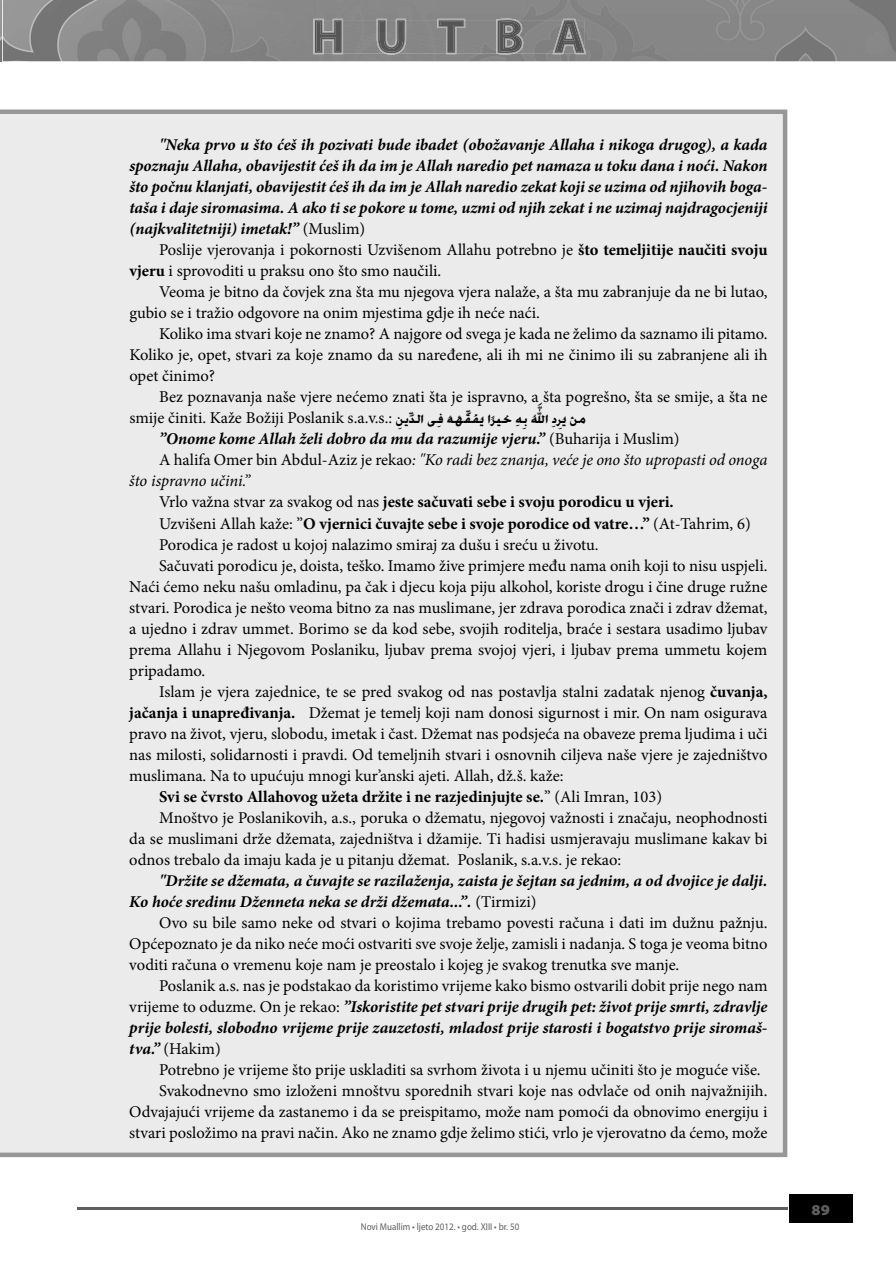
<style>
.page{position:relative;width:896px;height:1263px;background:#fff}
.page>*{position:absolute;margin:0;border:0;box-sizing:border-box;transform-origin:0 0}
.t1{font:16.5px/21px "Minion Pro";color:#000}
.t2{font:italic 700 16.5px/21px "Minion Pro";letter-spacing:-.005em;color:#000;text-align:justify}
.t3{font:700 16.5px "Minion Pro";color:#000}
.t4{font:italic 16.5px "Minion Pro";letter-spacing:-.01em;color:#000}
.t5{font:700 16.5px "Win Soft Pro";color:#000}
.t6{font:900 semi-expanded 15px "Myriad Pro";color:#5f5f5f}
.t7{font:9.9px "Myriad Pro";color:#5f5f5f;scale:.91 1}
.s1{font-weight:400;font-style:normal}
.s2{font-weight:700}
.s3{font-family:"Win Soft Pro";font-weight:700}
.s4{font-style:normal}
.s5{font-weight:400}
</style>
<div class="page">
<div style="left:0;top:109px;width:787px;height:1048px;background:#ebebeb"></div>
<img style="left:0;top:3px;width:1px;height:58px">
<img style="left:3px;top:0;width:892px;height:61px">
<div style="left:788px;top:1194px;width:64px;height:28px;background:#000"></div>
<hr style="left:77px;top:1207px;width:710px;height:2px;background:#5f5f5f">
<img style="left:313px;top:19px;width:273px;height:36px">
<img style="left:315px;top:20px;width:269px;height:33px">
<p class="t2" style="left:129px;top:134px;width:639px;text-indent:30px">"Neka prvo u što ćeš ih pozivati bude ibadet (obožavanje Allaha i nikoga drugog), a kada spoznaju Allaha, obavijestit ćeš ih da im je Allah naredio pet namaza u toku dana i noći. Nakon što počnu klanjati, obavijestit ćeš ih da im je Allah naredio zekat koji se uzima od njihovih boga&shy;taša i daje siromasima. A ako ti se pokore u tome, uzmi od njih zekat i ne uzimaj najdragocjeniji (najkvalitetniji) imetak!” <span class="s1">(Muslim)</span></p>
<p class="t1" style="left:129px;top:240px;width:639px;text-indent:30px">Poslije vjerovanja i pokornosti Uzvišenom Allahu potrebno je <span class="s2">što temeljitije naučiti svoju vjeru</span> i sprovoditi u praksu ono što smo naučili.</p>
<p class="t1" style="left:129px;top:282px;width:639px;text-indent:30px">Veoma je bitno da čovjek zna šta mu njegova vjera nalaže, a šta mu zabranjuje da ne bi lutao, gubio se i tražio odgovore na onim mjestima gdje ih neće naći.</p>
<p class="t1" style="left:129px;top:324px;width:639px;text-align:justify;text-indent:30px">Koliko ima stvari koje ne znamo? A najgore od svega je kada ne želimo da saznamo ili pitamo.<br>Koliko je, opet, stvari za koje znamo da su naređene, ali ih mi ne činimo ili su zabranjene ali ih opet činimo?</p>
<p class="t1" style="left:129px;top:387px;width:639px;text-indent:30px">Bez poznavanja naše vjere nećemo znati šta je ispravno, a šta pogrešno, šta se smije, a šta ne smije činiti. Kaže Božiji Poslanik s.a.v.s.: <span class="s3">ين ِّ</span></p>
<p class="t5" style="left:398px;top:411px;width:6px">ِ</p>
<p class="t5" style="left:537px;top:401px;width:13px">َّا</p>
<p class="t5" style="left:530px;top:407px;width:56px">الله ِد ُر ْي َمن</p>
<p class="t2" style="left:159px;top:428px;width:522px">”Onome kome Allah želi dobro da mu da razumije vjeru.” <span class="s1">(Buharija i Muslim)</span></p>
<p class="t4" style="left:159px;top:449px;width:609px"><span class="s4">A halifa Omer bin Abdul-Aziz je rekao</span>: "Ko radi bez znanja, veće je ono što upropasti od onoga</p>
<p class="t4" style="left:129px;top:470px;width:122px">što ispravno učini.”</p>
<p class="t3" style="left:159px;top:490px;width:516px"><span class="s5">Vrlo važna stvar za svakog od nas</span> jeste sačuvati sebe i svoju porodicu u vjeri.</p>
<p class="t3" style="left:159px;top:511px;width:593px"><span class="s5">Uzvišeni Allah kaže: ”</span>O vjernici čuvajte sebe i svoje porodice od vatre…” <span class="s5">(At-Tahrim, 6)</span></p>
<p class="t1" style="left:159px;top:534px;width:441px">Porodica je radost u kojoj nalazimo smiraj za dušu i sreću u životu.</p>
<p class="t1" style="left:159px;top:555px;width:609px">Sačuvati porodicu je, doista, teško. Imamo žive primjere među nama onih koji to nisu uspjeli.</p>
<p class="t1" style="left:129px;top:576px;width:639px">Naći ćemo neku našu omladinu, pa čak i djecu koja piju alkohol, koriste drogu i čine druge ružne</p>
<p class="t1" style="left:129px;top:597px;width:639px">stvari. Porodica je nešto veoma bitno za nas muslimane, jer zdrava porodica znači i zdrav džemat,</p>
<p class="t1" style="left:129px;top:618px;width:639px">a ujedno i zdrav ummet. Borimo se da kod sebe, svojih roditelja, braće i sestara usadimo ljubav</p>
<p class="t1" style="left:129px;top:639px;width:639px">prema Allahu i Njegovom Poslaniku, ljubav prema svojoj vjeri, i ljubav prema ummetu kojem</p>
<p class="t1" style="left:129px;top:660px;width:77px">pripadamo.</p>
<p class="t1" style="left:159px;top:681px;width:610px">Islam je vjera zajednice, te se pred svakog od nas postavlja stalni zadatak njenog <span class="s2">čuvanja,</span></p>
<p class="t1" style="left:129px;top:702px;width:639px"><span class="s2">jačanja i unapređivanja.</span> Džemat je temelj koji nam donosi sigurnost i mir. On nam osigurava</p>
<p class="t1" style="left:129px;top:723px;width:639px">pravo na život, vjeru, slobodu, imetak i čast. Džemat nas podsjeća na obaveze prema ljudima i uči</p>
<p class="t1" style="left:129px;top:744px;width:639px">nas milosti, solidarnosti i pravdi. Od temeljnih stvari i osnovnih ciljeva naše vjere je zajedništvo</p>
<p class="t1" style="left:129px;top:765px;width:435px">muslimana. Na to upućuju mnogi kur’anski ajeti. Allah, dž.š. kaže:</p>
<p class="t3" style="left:159px;top:785px;width:504px">Svi se čvrsto Allahovog užeta držite i ne razjedinjujte se.<span class="s5">” (Ali Imran, 103)</span></p>
<p class="t1" style="left:159px;top:807px;width:610px">Mnoštvo je Poslanikovih, a.s., poruka o dže matu, njegovoj važnosti i značaju, neophodnosti</p>
<p class="t1" style="left:129px;top:828px;width:639px">da se muslimani drže džemata, zajedništva i džamije. Ti hadisi usmjeravaju muslimane kakav bi</p>
<p class="t1" style="left:129px;top:849px;width:493px">odnos trebalo da imaju kada je u pi tanju džemat. Poslanik, s.a.v.s. je rekao:</p>
<p class="t2" style="left:129px;top:869px;width:639px;text-indent:30px">"Držite se džemata, a čuvajte se razilaženja, zaista je šejtan sa jednim, a od dvojice je dalji.<br>Ko hoće sredinu Dženneta neka se drži džemata...”. <span class="s1">(Tirmizi)</span></p>
<p class="t1" style="left:129px;top:912px;width:639px;text-align:justify;text-indent:30px">Ovo su bile samo neke od stvari o kojima trebamo povesti računa i dati im dužnu pažnju.<br>Općepoznato je da niko neće moći ostvariti sve svoje želje, zamisli i nadanja. S toga je veoma bitno voditi računa o vremenu koje nam je preostalo i kojeg je svakog trenutka sve manje.</p>
<p class="t2" style="left:129px;top:974px;width:639px;text-indent:30px"><span class="s1">Poslanik a.s. nas je podstakao da koristimo vrijeme kako bismo ostvarili dobit prije nego nam vrijeme to oduzme. On je rekao:</span> ”Iskoristite pet stvari prije drugih pet: život prije smrti, zdravlje prije bolesti, slobodno vrijeme prije zauzetosti, mladost prije starosti i bogatstvo prije siromaš&shy;tva.” <span class="s1">(Hakim)</span></p>
<p class="t1" style="left:159px;top:1059px;width:603px">Potrebno je vrijeme što prije uskladiti sa svrhom života i u njemu učiniti što je moguće više.</p>
<p class="t1" style="left:159px;top:1080px;width:610px">Svakodnevno smo izloženi mnoštvu sporednih stvari koje nas odvlače od onih najvažnijih.</p>
<p class="t1" style="left:129px;top:1101px;width:639px">Odvajajući vrijeme da zastanemo i da se preispitamo, može nam pomoći da obnovimo energiju i</p>
<p class="t1" style="left:129px;top:1122px;width:639px">stvari posložimo na pravi način. Ako ne znamo gdje želimo stići, vrlo je vjerovatno da ćemo, može</p>
<p class="t5" style="left:437px;top:407px;width:48px">َُ فِ ّقْ هُ هف</p>
<p class="t5" style="left:496px;top:407px;width:41px">َ خي ِه ُب</p>
<p class="t5" style="left:551px;top:408px;width:6px">ِ</p>
<p class="t5" style="left:408px;top:407px;width:34px">ِىا لد</p>
<p class="t5" style="left:480px;top:407px;width:41px">ًاي ْر ِ</p>
<p class="t7" style="left:361px;top:1220px;width:176px">Novi Muallim • ljeto 2012. • god. XIII • br. 50</p>
<p class="t6" style="left:811px;top:1201px;width:20px">89</p>
</div>
